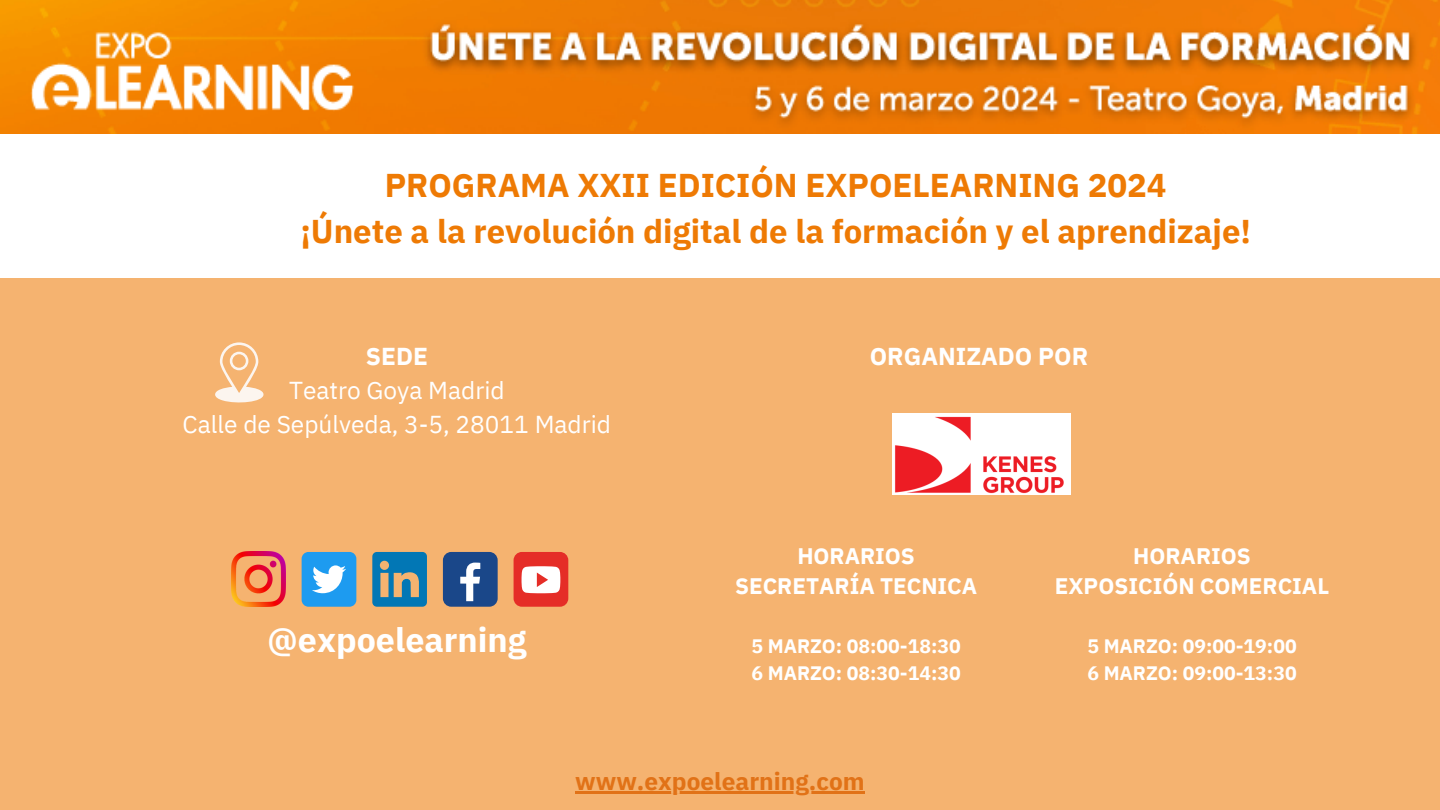
<style>
.page{position:relative;width:1440px;height:810px;background:#fff}
.page>*{position:absolute;margin:0;border:0;box-sizing:border-box;transform-origin:0 0}
.t1{font:700 34px "IBM Plex Sans";color:#fff}
.t2{font:700 32.9px/45.8px "IBM Plex Sans";color:#ee7a04;text-align:center}
.t3{font:24.4px/33.8px "IBM Plex Sans";color:#fff;text-align:center}
.t4{font:700 24.4px "IBM Plex Sans";color:#e17217}
.t5{font:700 24.4px "IBM Plex Sans";color:#fff}
.t6{font:700 22.4px/30.8px "IBM Plex Sans";color:#fff;text-align:center}
.t7{font:700 19.4px "IBM Plex Sans";color:#fff}
.s1{font-weight:700}
</style>
<div class="page">
<img style="left:0;top:0;width:1440px;height:134px">
<div style="left:0;top:279px;width:1440px;height:531px;background:#f5b370"></div>
<svg style="left:372px;top:552px;width:55px;height:55px"></svg>
<div style="left:302px;top:552px;width:54px;height:55px;background:#1d9bf0;border-radius:7px"></div>
<svg style="left:312px;top:565px;width:34px;height:28px"></svg>
<img style="left:231px;top:552px;width:55px;height:55px">
<div style="left:443px;top:552px;width:55px;height:55px;background:#1a4789;border-radius:8px"></div>
<svg style="left:460px;top:563px;width:20px;height:38px"></svg>
<svg style="left:215px;top:342px;width:49px;height:61px"></svg>
<div style="left:892px;top:413px;width:178px;height:82px;background:#fff"></div>
<img style="left:895px;top:416px;width:169px;height:78px">
<div style="left:514px;top:552px;width:54px;height:55px;background:#e52d27;border-radius:8px"></div>
<svg style="left:522px;top:566px;width:38px;height:27px"></svg>
<hr style="left:575px;top:791px;width:290px;height:2px;background:#e17217">
<p class="t2" style="left:300px;top:162px;width:952px">PROGRAMA XXII EDICIÓN EXPOELEARNING 2024<br>¡Únete a la revolución digital de la formación y el aprendizaje!</p>
<h4 class="t3" style="left:183px;top:339px;width:430px"><span class="s1">SEDE<br></span>Teatro Goya Madrid<br>Calle de Sepúlveda, 3-5, 28011 Madrid</h4>
<p class="t5" style="left:870px;top:340px;width:220px">ORGANIZADO POR</p>
<p class="t1" style="left:267px;top:617px;width:261px">@expoelearning</p>
<p class="t6" style="left:735px;top:540px;width:244px">HORARIOS<br>SECRETARÍA TECNICA</p>
<p class="t7" style="left:752px;top:633px;width:211px">5 MARZO: 08:00-18:30</p>
<p class="t7" style="left:752px;top:660px;width:211px">6 MARZO: 08:30-14:30</p>
<p class="t4" style="left:575px;top:765px;width:291px">www.expoelearning.com</p>
<h1 class="t6" style="left:1055px;top:540px;width:276px">HORARIOS<br>EXPOSICIÓN COMERCIAL</h1>
<h2 class="t7" style="left:1087px;top:633px;width:211px">5 MARZO: 09:00-19:00</h2>
<p class="t7" style="left:1087px;top:660px;width:211px">6 MARZO: 09:00-13:30</p>
</div>
